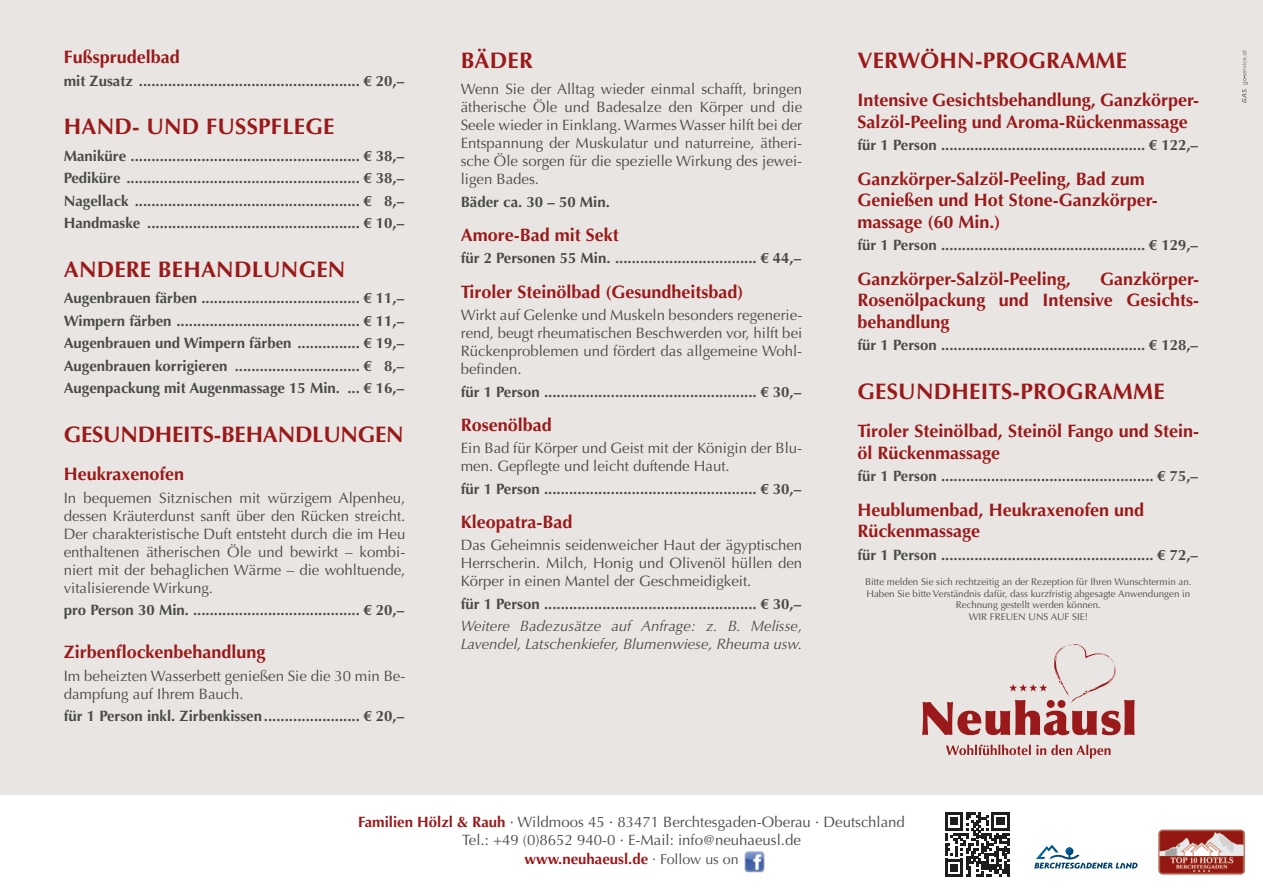
<style>
.page{position:relative;width:1263px;height:893px;background:#e9e5e2}
.page>*{position:absolute;margin:0;border:0;box-sizing:border-box;transform-origin:0 0}
.t1{font:700 22.5px "Optima";letter-spacing:.01em;color:#9a191a}
.t2{font:700 22.5px "Optima";letter-spacing:-.01em;color:#9a191a}
.t3{font:700 18px/21.6px "Optima";color:#9a191a}
.t4{font:700 15px/22.5px "Optima";color:#4a4a49;text-align:justify}
.t5{font:15px/18px "Optima";color:#4a4a49;text-align:justify}
.t6{font:italic 15px/18px "Optima";color:#4a4a49}
.t7{font:9.75px/11.7px "Optima";color:#4a4a49;text-align:center}
.s1{font-family:"Optima LT Std"}
.s2{font-weight:700;color:#9a191a}
.s3{font-size:14.25px}
</style>
<div class="page">
<div style="left:0;top:796px;width:1263px;height:97px;background:#fff"></div>
<img style="left:744px;top:852px;width:21px;height:20px">
<svg style="left:945px;top:812px;width:64px;height:65px"></svg>
<img style="left:1158px;top:830px;width:87px;height:44px">
<svg style="left:1242px;top:50px;width:6px;height:53px"></svg>
<svg style="left:946px;top:745px;width:164px;height:14px"></svg>
<svg style="left:922px;top:644px;width:212px;height:91px"></svg>
<svg style="left:1034px;top:845px;width:103px;height:24px"></svg>
<p class="t3" style="left:64px;top:47px;width:118px">Fußsprudelbad</p>
<p class="t4" style="left:64px;top:70px;width:342px">mit Zusatz ..................................................... € 20,–</p>
<h1 class="t1" style="left:64px;top:113px;width:272px">HAND- UND FUSSPFLEGE</h1>
<p class="t4" style="left:64px;top:145px;width:342px">Maniküre ....................................................... € 38,– Pediküre ........................................................ € 38,– Nagellack ...................................................... € 8,– Handmaske ................................................... € 10,–</p>
<h1 class="t1" style="left:64px;top:256px;width:283px">ANDERE BEHANDLUNGEN</h1>
<p class="t4" style="left:64px;top:287px;width:342px">Augenbrauen färben ...................................... € 11,– Wimpern färben ............................................ <span class="s1">€</span> 11,– Augenbrauen und Wimpern färben ............... € 19,– Augenbrauen korrigieren .............................. € 8,– Augenpackung mit Augenmassage 15 Min. ... € 16,–</p>
<h1 class="t2" style="left:64px;top:421px;width:341px">GESUNDHEITS-BEHANDLUNGEN</h1>
<p class="t3" style="left:64px;top:464px;width:122px">Heukraxenofen</p>
<p class="t5" style="left:64px;top:489px;width:343px">In bequemen Sitznischen mit würzigem Alpenheu, dessen Kräuterdunst sanft über den Rücken streicht.<br>Der charakteristische Duft entsteht durch die im Heu enthaltenen ätherischen Öle und bewirkt – kombi&shy;niert mit der behaglichen Wärme – die wohltuende, vitalisierende Wirkung.</p>
<p class="t4" style="left:64px;top:599px;width:342px">pro Person 30 Min. ........................................ <span class="s1">€</span> 20,–</p>
<p class="t3" style="left:64px;top:642px;width:203px">Zirbenflockenbehandlung</p>
<p class="t5" style="left:64px;top:667px;width:343px">Im beheizten Wasserbett genießen Sie die 30 min Be&shy;dampfung auf Ihrem Bauch.</p>
<p class="t4" style="left:64px;top:705px;width:342px">für 1 Person inkl. Zirbenkissen....................... € 20,–</p>
<h1 class="t1" style="left:461px;top:47px;width:74px">BÄDER</h1>
<p class="t5" style="left:461px;top:80px;width:343px">Wenn Sie der Alltag wieder einmal schafft, bringen ätherische Öle und Badesalze den Körper und die Seele wieder in Einklang. Warmes Wasser hilft bei der Entspannung der Muskulatur und naturreine, ätheri&shy;sche Öle sorgen für die spezielle Wirkung des jewei&shy;ligen Bades.</p>
<p class="t4" style="left:461px;top:190px;width:151px">Bäder ca. 30 – 50 Min.</p>
<p class="t3" style="left:461px;top:224px;width:160px">Amore-Bad mit Sekt</p>
<p class="t4" style="left:461px;top:247px;width:342px">für 2 Personen 55 Min. .................................. € 44,–</p>
<p class="t3" style="left:461px;top:281px;width:284px">Tiroler Steinölbad (Gesundheitsbad)</p>
<p class="t5" style="left:461px;top:306px;width:343px">Wirkt auf Gelenke und Muskeln besonders regenerie&shy;rend, beugt rheumatischen Beschwerden vor, hilft bei Rückenproblemen und fördert das allgemeine Wohl&shy;befinden.</p>
<p class="t4" style="left:461px;top:380px;width:342px">für 1 Person ................................................... € 30,–</p>
<p class="t3" style="left:461px;top:414px;width:93px">Rosenölbad</p>
<p class="t5" style="left:461px;top:439px;width:343px">Ein Bad für Körper und Geist mit der Königin der Blu&shy;men. Gepflegte und leicht duftende Haut.</p>
<p class="t4" style="left:461px;top:477px;width:342px">für 1 Person ................................................... € 30,–</p>
<p class="t3" style="left:461px;top:511px;width:113px">Kleopatra-Bad</p>
<p class="t5" style="left:461px;top:536px;width:343px">Das Geheimnis seidenweicher Haut der ägyptischen Herrscherin. Milch, Honig und Olivenöl hüllen den Körper in einen Mantel der Geschmeidigkeit.</p>
<p class="t4" style="left:461px;top:593px;width:342px">für 1 Person ................................................... € 30,–</p>
<p class="t6" style="left:461px;top:617px;width:343px">Weitere Badezusätze auf Anfrage: z. B. Melisse,<br>Lavendel, Latschenkiefer, Blumenwiese, Rheuma usw.</p>
<h1 class="t1" style="left:857px;top:47px;width:271px">VERWÖHN-PROGRAMME</h1>
<p class="t3" style="left:857px;top:89px;width:343px">Intensive Gesichtsbehandlung, Ganzkörper-<br>Salzöl-Peeling und Aroma-Rückenmassage</p>
<p class="t4" style="left:857px;top:134px;width:342px">für 1 Person ................................................. € 122,–</p>
<p class="t3" style="left:857px;top:168px;width:302px">Ganzkörper-Salzöl-Peeling, Bad zum<br>Genießen und Hot Stone-Ganzkörper&shy;massage (60 Min.)</p>
<p class="t4" style="left:857px;top:234px;width:342px">für 1 Person ................................................. € 129,–</p>
<p class="t3" style="left:857px;top:268px;width:215px">Ganzkörper-Salzöl-Peeling,</p>
<p class="t3" style="left:857px;top:268px;width:343px;text-align:justify;text-indent:243px">Ganzkörper-Rosenölpackung und Intensive Gesichts&shy;behandlung</p>
<p class="t4" style="left:857px;top:334px;width:342px">für 1 Person ................................................. € 128,–</p>
<h1 class="t1" style="left:857px;top:378px;width:309px">GESUNDHEITS-PROGRAMME</h1>
<p class="t3" style="left:857px;top:421px;width:343px">Tiroler Steinölbad, Steinöl Fango und Stein&shy;öl Rückenmassage</p>
<p class="t4" style="left:857px;top:465px;width:342px">für 1 Person ................................................... € 75,–</p>
<p class="t3" style="left:857px;top:499px;width:288px">Heublumenbad, Heukraxenofen und<br>Rückenmassage</p>
<p class="t4" style="left:857px;top:544px;width:342px">für 1 Person ................................................... € 72,–</p>
<p class="t7" style="left:865px;top:576px;width:328px">Bitte melden Sie sich rechtzeitig an der Rezeption für Ihren Wunschtermin an.<br>Haben Sie bitte Verständnis dafür, dass kurzfristig abgesagte Anwendungen in Rechnung gestellt werden können.<br>WIR FREUEN UNS AUF SIE!</p>
<p class="t5" style="left:358px;top:812px;width:548px;line-height:18.8px;text-align:center"><span class="s2">Familien Hölzl &amp; Rauh</span> · Wildmoos 45 · 83471 Berchtesgaden-Oberau · Deutschland<br>Tel.: +49 (0)8652 940-0 · E-Mail: info@neuhaeusl.de<br><span class="s2">www.neuhaeusl.de</span> <sup>.</sup> <span class="s3">Follow us on</span></p>
</div>
